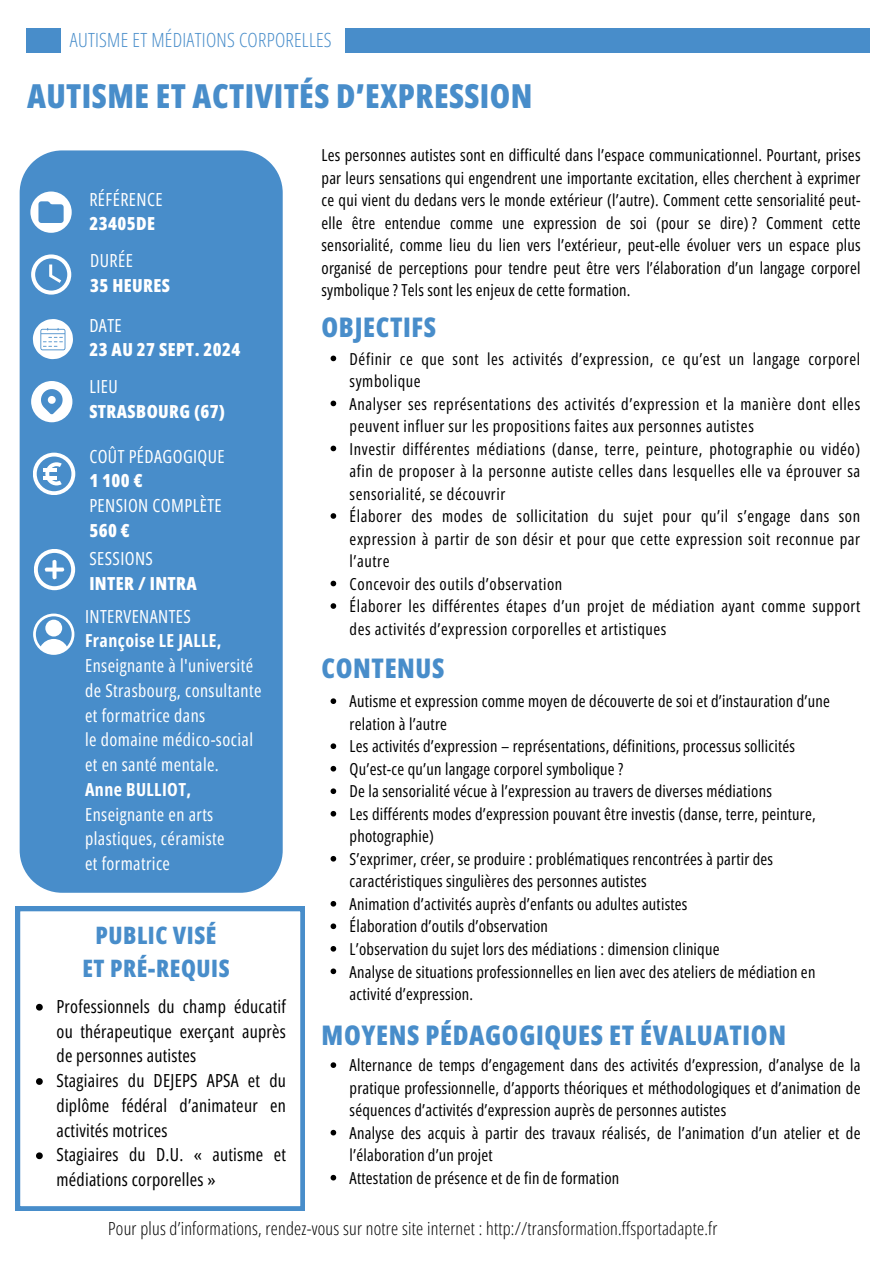
<style>
.page{position:relative;width:894px;height:1264px;background:#fff}
.page>*{position:absolute;margin:0;border:0;box-sizing:border-box;transform-origin:0 0}
.t1{font:800 33px "Open Sans Condensed";letter-spacing:.015em;color:#488dca}
.t2{font:800 27px "Open Sans Condensed";letter-spacing:.025em;color:#488dca}
.t3{font:800 24px "Open Sans Condensed";letter-spacing:.025em;color:#488dca}
.t4{font:300 19.5px "Open Sans Condensed";letter-spacing:.015em;color:#488dca}
.t5{font:18px/24.8px "Open Sans Condensed";letter-spacing:.025em;color:#fff}
.t6{font:18px/24.8px "Open Sans Condensed";letter-spacing:.015em;color:#000;text-align:justify}
.t7{font:300 18px "Open Sans Condensed";letter-spacing:.015em;color:#000}
.t8{font:800 18px "Open Sans Condensed";letter-spacing:.025em;color:#fff}
.t9{font:700 18px "Open Sans Condensed";letter-spacing:.025em;color:#fff}
.t10{font:16.5px/22.5px "Open Sans Condensed";letter-spacing:.015em;color:#000}
.t11{font:16.5px/22.5px "Open Sans Condensed";letter-spacing:.035em;color:#000}
.s1{font-weight:700}
</style>
<div class="page">
<div style="left:345px;top:28px;width:523px;height:25px;background:#488dca"></div>
<div style="left:26px;top:29px;width:35px;height:24px;background:#488dca"></div>
<svg style="left:16px;top:906px;width:289px;height:304px"></svg>
<svg style="left:36px;top:1003px;width:7px;height:7px"></svg>
<svg style="left:36px;top:1078px;width:7px;height:6px"></svg>
<svg style="left:36px;top:1152px;width:7px;height:7px"></svg>
<svg style="left:330px;top:1062px;width:6px;height:5px"></svg>
<svg style="left:330px;top:1129px;width:6px;height:6px"></svg>
<svg style="left:330px;top:1174px;width:6px;height:6px"></svg>
<svg style="left:330px;top:698px;width:6px;height:6px"></svg>
<svg style="left:330px;top:743px;width:6px;height:6px"></svg>
<svg style="left:330px;top:766px;width:6px;height:5px"></svg>
<svg style="left:330px;top:788px;width:6px;height:6px"></svg>
<svg style="left:330px;top:811px;width:6px;height:5px"></svg>
<svg style="left:330px;top:856px;width:6px;height:5px"></svg>
<svg style="left:330px;top:901px;width:6px;height:5px"></svg>
<svg style="left:330px;top:923px;width:6px;height:6px"></svg>
<svg style="left:330px;top:946px;width:6px;height:5px"></svg>
<svg style="left:330px;top:968px;width:6px;height:6px"></svg>
<svg style="left:330px;top:355px;width:6px;height:6px"></svg>
<svg style="left:330px;top:400px;width:6px;height:6px"></svg>
<svg style="left:330px;top:445px;width:6px;height:6px"></svg>
<svg style="left:330px;top:513px;width:6px;height:6px"></svg>
<svg style="left:330px;top:580px;width:6px;height:6px"></svg>
<svg style="left:330px;top:603px;width:6px;height:6px"></svg>
<div style="left:20px;top:150px;width:262px;height:742px;background:#488dca"></div>
<svg style="left:30px;top:191px;width:42px;height:42px"></svg>
<svg style="left:31px;top:254px;width:40px;height:40px"></svg>
<svg style="left:33px;top:319px;width:40px;height:40px"></svg>
<svg style="left:31px;top:381px;width:41px;height:41px"></svg>
<svg style="left:33px;top:452px;width:42px;height:43px"></svg>
<hr style="left:43px;top:476px;width:14px;height:3px;background:#fff">
<hr style="left:43px;top:468px;width:14px;height:4px;background:#fff">
<svg style="left:33px;top:549px;width:42px;height:106px"></svg>
<p class="t4" style="left:70px;top:26px;width:263px">AUTISME ET MÉDIATIONS CORPORELLES</p>
<p class="t1" style="left:27px;top:73px;width:507px">AUTISME ET ACTIVITÉS D’EXPRESSION</p>
<p class="t5" style="left:89px;top:186px;width:75px">RÉFÉRENCE</p>
<p class="t8" style="left:89px;top:211px;width:67px">23405DE</p>
<p class="t5" style="left:90px;top:248px;width:44px">DURÉE</p>
<p class="t8" style="left:90px;top:273px;width:81px">35 HEURES</p>
<p class="t5" style="left:89px;top:312px;width:34px">DATE</p>
<p class="t8" style="left:89px;top:337px;width:153px">23 AU 27 SEPT. 2024</p>
<p class="t5" style="left:89px;top:374px;width:30px">LIEU</p>
<p class="t8" style="left:89px;top:399px;width:137px">STRASBOURG (67)</p>
<p class="t5" style="left:89px;top:443px;width:137px">COÛT PÉDAGOGIQUE</p>
<p class="t8" style="left:89px;top:468px;width:55px">1100€</p>
<p class="t5" style="left:89px;top:493px;width:134px">PENSION COMPLÈTE</p>
<p class="t8" style="left:89px;top:517px;width:42px">560 €</p>
<p class="t5" style="left:89px;top:545px;width:65px">SESSIONS</p>
<p class="t8" style="left:89px;top:570px;width:109px">INTER / INTRA</p>
<p class="t5" style="left:85px;top:603px;width:107px">INTERVENANTES</p>
<p class="t5" style="left:85px;top:628px;width:169px"><span class="s1">Françoise LE JALLE,<br></span>Enseignante à l'université</p>
<p class="t5" style="left:85px;top:677px;width:178px">de Strasbourg, consultante</p>
<p class="t5" style="left:85px;top:702px;width:122px">et formatrice dans</p>
<p class="t5" style="left:85px;top:727px;width:169px">le domaine médico-social</p>
<p class="t5" style="left:85px;top:751px;width:135px">et en santé mentale.</p>
<p class="t9" style="left:85px;top:776px;width:107px">Anne BULLIOT,</p>
<p class="t5" style="left:85px;top:801px;width:141px">Enseignante en arts plastiques, céramiste</p>
<p class="t5" style="left:85px;top:850px;width:86px">et formatrice</p>
<p class="t3" style="left:95px;top:918px;width:122px">PUBLIC VISÉ</p>
<p class="t3" style="left:82px;top:951px;width:149px">ET PRÉ-REQUIS</p>
<p class="t6" style="left:56px;top:993px;width:231px">Professionnels du champ éducatif ou thérapeutique exerçant auprès de personnes autistes</p>
<p class="t6" style="left:56px;top:1067px;width:231px">Stagiaires du DEJEPS APSA et du diplôme fédéral d’animateur en activités motrices</p>
<p class="t6" style="left:56px;top:1141px;width:231px">Stagiaires du D.U. « autisme et médiations corporelles »</p>
<p class="t10" style="left:321px;top:143px;width:540px;text-align:justify">Les personnes autistes sont en difficulté dans l’espace communicationnel. Pourtant, prises par leurs sensations qui engendrent une importante excitation, elles cherchent à exprimer ce qui vient du dedans vers le monde extérieur (l’autre). Comment cette sensorialité peut&shy;elle être entendue comme une expression de soi (pour se dire) ? Comment cette sensorialité, comme lieu du lien vers l’extérieur, peut-elle évoluer vers un espace plus organisé de perceptions pour tendre peut être vers l’élaboration d’un langage corporel symbolique ? Tels sont les enjeux de cette formation.</p>
<p class="t2" style="left:321px;top:308px;width:116px">OBJECTIFS</p>
<p class="t11" style="left:349px;top:347px;width:512px">Définir ce que sont les activités d’expression, ce qu’est un langage corporel symbolique</p>
<p class="t11" style="left:349px;top:392px;width:512px">Analyser ses représentations des activités d’expression et la manière dont elles peuvent influer sur les propositions faites aux personnes autistes</p>
<p class="t10" style="left:349px;top:437px;width:512px;text-align:justify">Investir différentes médiations (danse, terre, peinture, photographie ou vidéo) afin de proposer à la personne autiste celles dans lesquelles elle va éprouver sa sensorialité, se découvrir</p>
<p class="t10" style="left:349px;top:504px;width:512px;text-align:justify">Élaborer des modes de sollicitation du sujet pour qu’il s’engage dans son expression à partir de son désir et pour que cette expression soit reconnue par l’autre</p>
<p class="t11" style="left:349px;top:572px;width:214px">Concevoir des outils d’observation</p>
<p class="t11" style="left:349px;top:594px;width:512px">Élaborer les différentes étapes d’un projet de médiation ayant comme support des activités d’expression corporelles et artistiques</p>
<p class="t2" style="left:321px;top:649px;width:124px">CONTENUS</p>
<p class="t10" style="left:349px;top:689px;width:481px">Autisme et expression comme moyen de découverte de soi et d’instauration d’une relation à l’autre</p>
<p class="t10" style="left:349px;top:734px;width:446px">Les activités d’expression – représentations, définitions, processus sollicités</p>
<p class="t10" style="left:349px;top:757px;width:275px">Qu’est-ce qu’un langage corporel symbolique ?</p>
<p class="t10" style="left:349px;top:779px;width:423px">De la sensorialité vécue à l’expression au travers de diverses médiations</p>
<p class="t10" style="left:349px;top:802px;width:467px">Les différents modes d’expression pouvant être investis (danse, terre, peinture, photographie)</p>
<p class="t10" style="left:349px;top:847px;width:425px">S’exprimer, créer, se produire : problématiques rencontrées à partir des caractéristiques singulières des personnes autistes</p>
<p class="t10" style="left:349px;top:892px;width:339px">Animation d’activités auprès d’enfants ou adultes autistes</p>
<p class="t10" style="left:349px;top:914px;width:200px">Élaboration d’outils d’observation</p>
<p class="t10" style="left:349px;top:937px;width:371px">L’observation du sujet lors des médiations : dimension clinique</p>
<p class="t10" style="left:349px;top:959px;width:467px">Analyse de situations professionnelles en lien avec des ateliers de médiation en activité d’expression.</p>
<p class="t2" style="left:321px;top:1016px;width:466px">MOYENS PÉDAGOGIQUES ET ÉVALUATION</p>
<p class="t10" style="left:349px;top:1053px;width:512px;text-align:justify">Alternance de temps d’engagement dans des activités d’expression, d’analyse de la pratique professionnelle, d’apports théoriques et méthodologiques et d’animation de séquences d’activités d’expression auprès de personnes autistes</p>
<p class="t10" style="left:349px;top:1121px;width:512px">Analyse des acquis à partir des travaux réalisés, de l’animation d’un atelier et de l’élaboration d’un projet</p>
<p class="t10" style="left:349px;top:1166px;width:271px">Attestation de présence et de fin de formation</p>
<p class="t7" style="left:108px;top:1215px;width:610px">Pour plus d’informations, rendez-vous sur notre site internet : http://transformation.ffsportadapte.fr</p>
</div>
